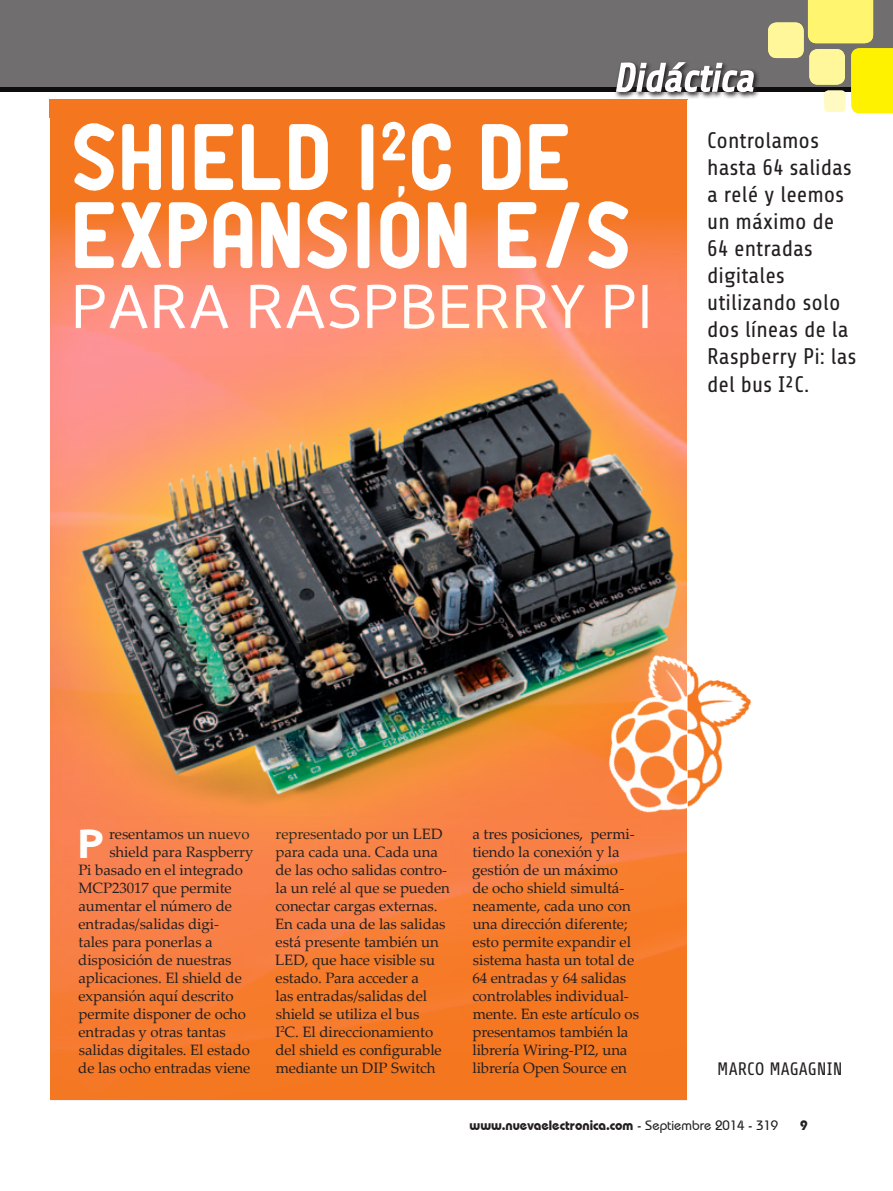
<style>
.page{position:relative;width:893px;height:1191px;background:#fff}
.page>*{position:absolute;margin:0;border:0;box-sizing:border-box;transform-origin:0 0}
.t1{font:90px/78px "PTF NORDIC Round";color:#fff}
.t2{font:61.35px "Perspective Sans";color:#fff}
.t3{font:45px "PTF NORDIC Round";color:#fff}
.t4{font:900 40.35px "Perspective Sans";color:#fff}
.t5{font:italic 38.7px "Share";color:#fff}
.t6{font:22.5px/27px "Share";color:#231f20}
.t7{font:18px "Share";letter-spacing:.01em;color:#231f20}
.t8{font:15px/18px "Palatino Linotype";letter-spacing:-.005em;color:#231f20}
.t9{font:700 13.5px "Bauhaus IT Cby BT";color:#231f20}
.s1{font-weight:500}
</style>
<div class="page">
<div style="left:49px;top:100px;width:638px;height:1000px;background:#f47720"></div>
<img style="left:49px;top:214px;width:638px;height:886px">
<div style="left:0;top:0;width:893px;height:92px;background:#706e6e"></div>
<hr style="left:0;top:88px;width:893px;height:4px;background:#0e0c0d">
<svg style="left:614px;top:72px;width:146px;height:25px"></svg>
<svg style="left:615px;top:62px;width:141px;height:38px"></svg>
<div style="left:0;top:262px;width:778px;height:629px;background:#fff200;opacity:.75"></div>
<div style="left:687px;top:100px;width:206px;height:1004px;background:#fff"></div>
<img style="left:573px;top:634px;width:114px;height:212px">
<img style="left:687px;top:663px;width:65px;height:144px">
<div style="left:0;top:118px;width:49px;height:1007px;background:#fff"></div>
<svg style="left:808px;top:0;width:85px;height:113px"></svg>
<div style="left:824px;top:91px;width:22px;height:21px;background:#fffac2;border-radius:4px"></div>
<div style="left:768px;top:22px;width:36px;height:36px;background:#fff79a;border-radius:9px"></div>
<div style="left:809px;top:49px;width:36px;height:36px;background:#fff79a;border-radius:9px"></div>
<h3 class="t5" style="left:614px;top:57px;width:149px">Didáctica</h3>
<h1 class="t1" style="left:71px;top:117px;width:562px">SHIELD I<sup>2</sup>C DE<br>EXPANSION E/S</h1>
<h2 class="t2" style="left:71px;top:271px;width:583px">PARA RASPBERRY PI</h2>
<h3 class="t3" style="left:396px;top:179px;width:12px">‘</h3>
<h3 class="t6" style="left:707px;top:128px;width:151px">Controlamos hasta 64 salidas a relé y leemos un máximo de<br>64 entradas digitales utilizando solo dos líneas de la<br>Raspberry Pi: las del bus I²C.</h3>
<h3 class="t4" style="left:78px;top:819px;width:28px">P</h3>
<p class="t8" style="left:109px;top:824px;width:142px">resentamos un nuevo</p>
<p class="t8" style="left:109px;top:842px;width:146px">shield para Raspberry</p>
<p class="t8" style="left:78px;top:860px;width:166px">Pi basado en el integrado</p>
<p class="t8" style="left:78px;top:878px;width:155px">MCP23017 que permite</p>
<p class="t8" style="left:79px;top:896px;width:155px">aumentar el número de</p>
<p class="t8" style="left:79px;top:914px;width:142px">entradas/salidas digi-</p>
<p class="t8" style="left:79px;top:932px;width:136px">tales para ponerlas a</p>
<p class="t8" style="left:78px;top:950px;width:155px">disposición de nuestras</p>
<p class="t8" style="left:79px;top:968px;width:165px">aplicaciones. El shield de</p>
<p class="t8" style="left:79px;top:986px;width:157px">expansión aquí descrito</p>
<p class="t8" style="left:78px;top:1004px;width:169px">permite disponer de ocho</p>
<p class="t8" style="left:79px;top:1022px;width:149px">entradas y otras tantas</p>
<p class="t8" style="left:79px;top:1040px;width:173px">salidas digitales. El estado</p>
<p class="t8" style="left:78px;top:1058px;width:173px">de las ocho entradas viene</p>
<p class="t8" style="left:275px;top:824px;width:176px">representado por un LED para cada una. Cada una de las ocho salidas contro&shy;la un relé al que se pueden conectar cargas externas.<br>En cada una de las salidas está presente también un<br>LED, que hace visible su estado. Para acceder a<br>las entradas/salidas del shield se utiliza el bus<br>I<sup>2</sup>C. El direccionamiento del shield es configurable mediante un DIP Switch</p>
<p class="t8" style="left:472px;top:824px;width:168px">a tres posiciones, permi&shy;tiendo la conexión y la gestión de un máximo<br>de ocho shield simultá&shy;neamente, cada uno con una dirección diferente; esto permite expandir el sistema hasta un total de<br>64 entradas y 64 salidas controlables individual&shy;mente. En este artículo os presentamos también la librería Wiring-PI2, una librería Open Source en</p>
<p class="t7" style="left:717px;top:1059px;width:127px">marco magagnin</p>
<p class="t9" style="left:470px;top:1117px;width:310px">www.nuevaelectronica.com <span class="s1">- Septiembre 2014 - 319</span></p>
<p class="t9" style="left:800px;top:1117px;width:9px">9</p>
</div>
